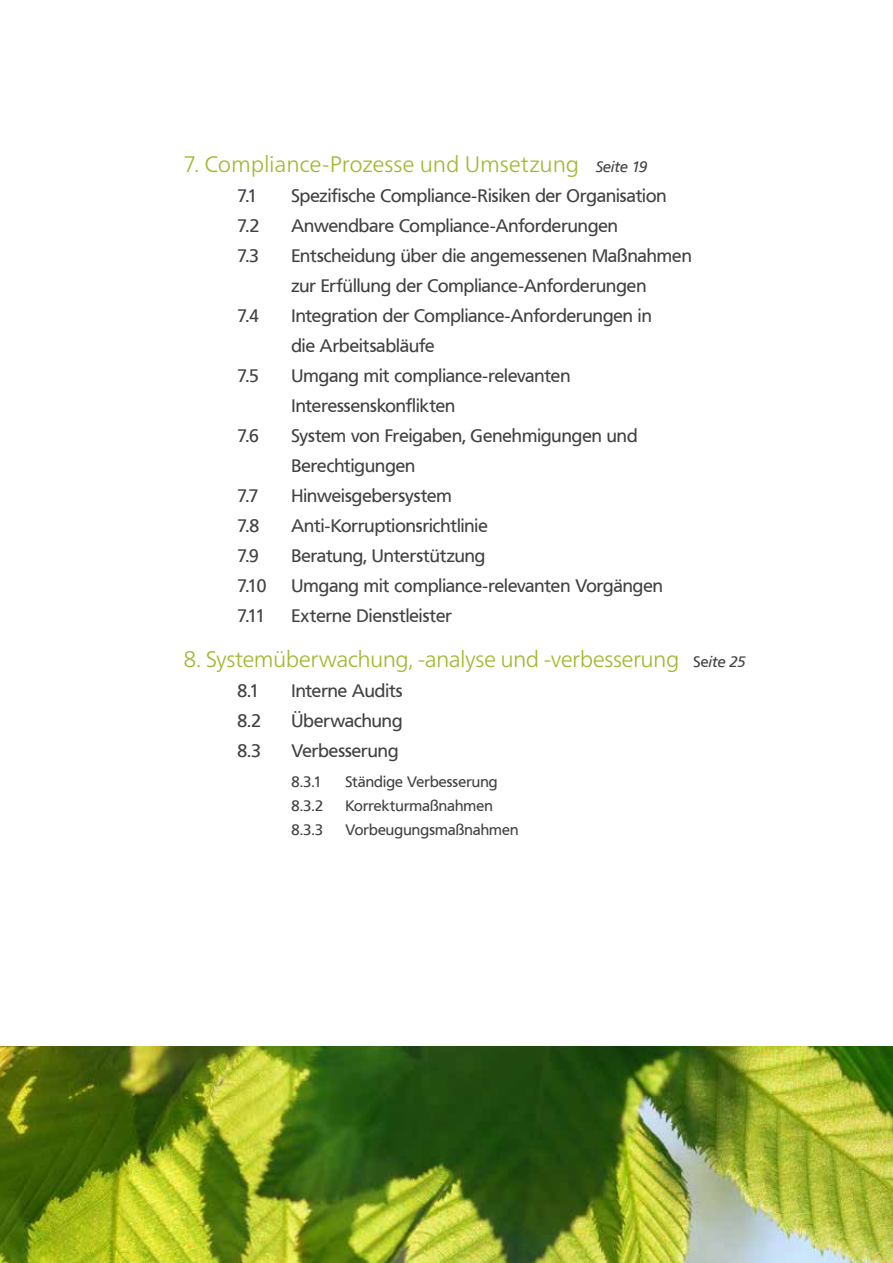
<style>
.page{position:relative;width:893px;height:1263px;background:#fff}
.page>*{position:absolute;margin:0;border:0;box-sizing:border-box;transform-origin:0 0}
.t1{font:300 22.5px "Frutiger Neue LT Pro";letter-spacing:-.02em;color:#a2b62d}
.t2{font:18px/30px "Frutiger VR";color:#414042}
.t3{font:15px "Frutiger VR";letter-spacing:.01em;color:#414042}
.s1{font-family:"Frutiger VR";font-weight:400;font-style:italic;font-size:15px;color:#414042}
.s2{font-family:"Frutiger VR";font-weight:400;font-size:15px;color:#414042}
</style>
<div class="page">
<img style="left:0;top:1046px;width:893px;height:217px">
<p class="t1" style="left:183px;top:150px;width:465px">7. Compliance-Prozesse und Umsetzung <span class="s1">Seite 19</span></p>
<p class="t2" style="left:237px;top:181px;width:22px">7.1</p>
<p class="t2" style="left:291px;top:181px;width:377px">Spezifische Compliance-Risiken der Organisation</p>
<p class="t2" style="left:237px;top:211px;width:24px">7.2</p>
<p class="t2" style="left:291px;top:211px;width:328px">Anwendbare Compliance-Anforderungen</p>
<p class="t2" style="left:237px;top:241px;width:23px">7.3</p>
<p class="t2" style="left:291px;top:241px;width:402px">Entscheidung über die angemessenen Maßnahmen zur Erfüllung der Compliance-Anforderungen</p>
<p class="t2" style="left:237px;top:301px;width:23px">7.4</p>
<p class="t2" style="left:291px;top:301px;width:362px">Integration der Compliance-Anforderungen in die Arbeitsabläufe</p>
<p class="t2" style="left:237px;top:361px;width:23px">7.5</p>
<p class="t2" style="left:291px;top:361px;width:281px">Umgang mit compliance-relevanten<br>Interessenskonflikten</p>
<p class="t2" style="left:237px;top:421px;width:23px">7.6</p>
<p class="t2" style="left:291px;top:421px;width:348px">System von Freigaben, Genehmigungen und<br>Berechtigungen</p>
<p class="t2" style="left:237px;top:481px;width:23px">7.7</p>
<p class="t2" style="left:291px;top:481px;width:162px">Hinweisgebersystem</p>
<p class="t2" style="left:237px;top:511px;width:23px">7.8</p>
<p class="t2" style="left:291px;top:511px;width:198px">Anti-Korruptionsrichtlinie</p>
<p class="t2" style="left:237px;top:541px;width:23px">7.9</p>
<p class="t2" style="left:291px;top:541px;width:196px">Beratung, Unterstützung</p>
<p class="t2" style="left:237px;top:571px;width:31px">7.10</p>
<p class="t2" style="left:291px;top:571px;width:373px">Umgang mit compliance-relevanten Vorgängen</p>
<p class="t2" style="left:237px;top:601px;width:30px">7.11</p>
<p class="t2" style="left:291px;top:601px;width:162px">Externe Dienstleister</p>
<p class="t1" style="left:183px;top:645px;width:564px">8. Systemüberwachung, -analyse und -verbesserung <span class="s2">Se</span><span class="s1">ite 25</span></p>
<p class="t2" style="left:237px;top:676px;width:24px">8.1</p>
<p class="t2" style="left:291px;top:676px;width:113px">Interne Audits</p>
<p class="t2" style="left:237px;top:706px;width:25px">8.2</p>
<p class="t2" style="left:291px;top:706px;width:113px">Überwachung</p>
<p class="t2" style="left:237px;top:736px;width:25px">8.3</p>
<p class="t2" style="left:291px;top:736px;width:109px">Verbesserung</p>
<p class="t3" style="left:291px;top:773px;width:32px">8.3.1</p>
<p class="t3" style="left:345px;top:773px;width:154px">Ständige Verbesserung</p>
<p class="t3" style="left:291px;top:797px;width:33px">8.3.2</p>
<p class="t3" style="left:345px;top:797px;width:149px">Korrekturmaßnahmen</p>
<p class="t3" style="left:291px;top:821px;width:33px">8.3.3</p>
<p class="t3" style="left:345px;top:821px;width:175px">Vorbeugungsmaßnahmen</p>
</div>
